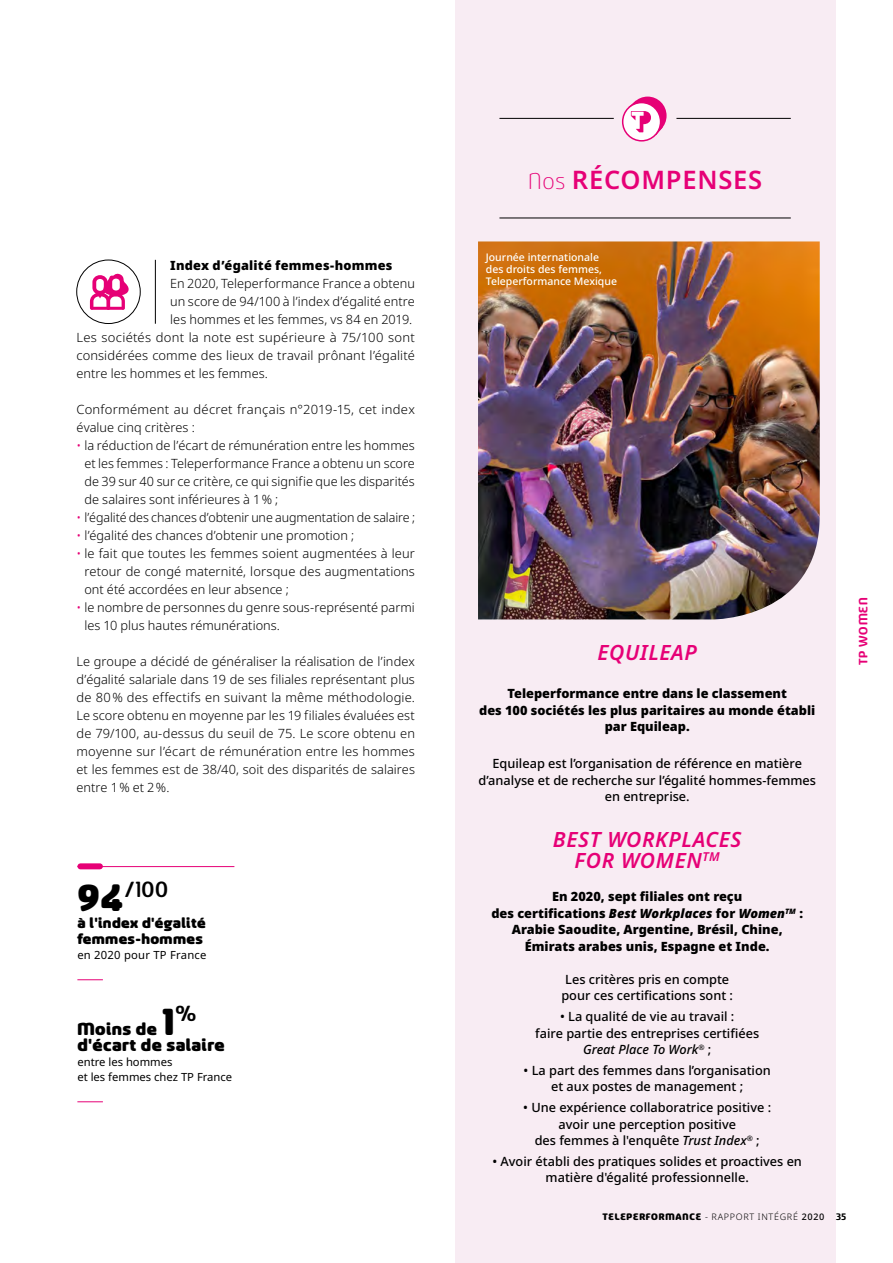
<style>
.page{position:relative;width:893px;height:1263px;background:#fff}
.page>*{position:absolute;margin:0;border:0;box-sizing:border-box;transform-origin:0 0}
.t1{font:600 25.5px "Noto Sans";letter-spacing:.03em;color:#e60076}
._1_CHIFFRE{font:500 24.45px "Sancoale Softened";color:#000}
.t2{font:italic 600 21px/21px "Noto Sans";letter-spacing:.03em;color:#e60076;text-align:center}
._1_CHIFFRE-2{font:900 19.5px/16.5px "Sancoale Softened";letter-spacing:.02em;color:#000}
._1_CHIFFRE-3{font:900 16.5px/16.5px "Sancoale Softened";letter-spacing:.02em;color:#000}
._00_REPERAGE_VERTICA{font:700 13.5px "Sancoale Softened";letter-spacing:.06em;color:#e60076}
._2_TEXTE_COURANT{font:300 12.75px/18px "Noto Sans";letter-spacing:.005em;color:#000;text-align:justify}
.TEXTE_FICHE{font:500 12.75px/16.5px "Noto Sans";color:#000;text-align:center}
.TEXTE_FICHE-2{font:900 12.75px/16.5px "Noto Sans";color:#000;text-align:center}
._2_TEXTE_COURANT-2{font:900 12.75px "Noto Sans";letter-spacing:.015em;color:#000}
._3_TEXTE{font:11.25px/15px "Noto Sans";color:#000}
._1_CHIFFRE-4{font:11.25px "Noto Sans";letter-spacing:.02em;color:#000}
.t3{font:500 10.5px/12px "Noto Sans";color:#fff}
.t4{font:900 10.5px "Sancoale Softened";letter-spacing:.075em;color:#000}
.s1{color:#e60076}
.s2{font-weight:900;font-size:42px}
.s3{font-size:42px}
.s4{font-family:"Sancoale Softened";font-weight:300}
.s5{font-style:italic}
.s6{font-family:"Noto Sans";font-weight:300;font-size:9px}
.s7{font-family:"Noto Sans";font-weight:500;font-size:9px}
.s8{font-weight:700}
</style>
<div class="page">
<div style="left:455px;top:0;width:380px;height:1263px;background:#f8ecf3"></div>
<hr style="left:499px;top:218px;width:292px;height:1px;background:#000">
<hr style="left:499px;top:118px;width:115px;height:1px;background:#000">
<hr style="left:676px;top:118px;width:115px;height:1px;background:#000">
<div style="left:629px;top:97px;width:38px;height:38px;background:#e60076;border-radius:50%"></div>
<svg style="left:623px;top:103px;width:38px;height:38px"></svg>
<div style="left:622px;top:102px;width:39px;height:40px;border:2px solid #e60076;border-radius:50%"></div>
<svg style="left:600px;top:100px;width:91px;height:35px"></svg>
<div style="left:77px;top:260px;width:63px;height:64px;border:1px solid #000;border-radius:50%"></div>
<hr style="left:155px;top:260px;width:1px;height:64px;background:#000">
<img style="left:478px;top:241px;width:342px;height:378px">
<hr style="left:77px;top:866px;width:157px;height:1px;background:#e60076">
<div style="left:80px;top:863px;width:20px;height:6px;background:#e60076"></div>
<svg style="left:77px;top:979px;width:26px;height:1px"></svg>
<svg style="left:77px;top:1101px;width:26px;height:1px"></svg>
<svg style="left:90px;top:273px;width:39px;height:37px"></svg>
<hr style="left:91px;top:307px;width:32px;height:3px;background:#e60076">
<p class="_2_TEXTE_COURANT-2" style="left:170px;top:256px;width:224px">Index d’égalité femmes-hommes</p>
<p class="_2_TEXTE_COURANT" style="left:170px;top:275px;width:246px">En 2020, Teleperformance France a obtenu un score de 94/100 à l’index d’égalité entre les hommes et les femmes, vs 84 en 2019.</p>
<p class="_2_TEXTE_COURANT" style="left:77px;top:329px;width:340px">Les sociétés dont la note est supérieure à 75/100 sont considérées comme des lieux de travail prônant l’égalité entre les hommes et les femmes.</p>
<p class="_2_TEXTE_COURANT" style="left:77px;top:401px;width:340px">Conformément au décret français n°2019-15, cet index évalue cinq critères :</p>
<p class="_2_TEXTE_COURANT" style="left:84px;top:437px;width:332px;text-indent:-8px"><span class="s1">•</span> la réduction de l’écart de rémunération entre les hommes et les femmes : Teleperformance France a obtenu un score de 39 sur 40 sur ce critère, ce qui signifie que les disparités de salaires sont inférieures à 1% ;</p>
<p class="_2_TEXTE_COURANT" style="left:77px;top:509px;width:340px"><span class="s1">•</span> l’égalité des chances d’obtenir une augmentation de salaire ;</p>
<p class="_2_TEXTE_COURANT" style="left:77px;top:527px;width:279px"><span class="s1">•</span> l’égalité des chances d’obtenir une promotion ;</p>
<p class="_2_TEXTE_COURANT" style="left:84px;top:545px;width:332px;text-indent:-8px"><span class="s1">•</span> le fait que toutes les femmes soient augmentées à leur retour de congé maternité, lorsque des augmentations ont été accordées en leur absence ;</p>
<p class="_2_TEXTE_COURANT" style="left:84px;top:599px;width:332px;text-indent:-8px"><span class="s1">•</span> le nombre de personnes du genre sous-représenté parmi les 10 plus hautes rémunérations.</p>
<p class="_2_TEXTE_COURANT" style="left:77px;top:653px;width:340px">Le groupe a décidé de généraliser la réalisation de l’index d’égalité salariale dans 19 de ses filiales représentant plus de 80% des effectifs en suivant la même méthodologie.<br>Le score obtenu en moyenne par les 19 filiales évaluées est de 79/100, au-dessus du seuil de 75. Le score obtenu en moyenne sur l’écart de rémunération entre les hommes et les femmes est de 38/40, soit des disparités de salaires entre 1% et 2%.</p>
<p class="_1_CHIFFRE" style="left:77px;top:878px;width:92px"><span class="s2">94</span>/100</p>
<p class="_1_CHIFFRE-3" style="left:77px;top:915px;width:130px">à l'index d'égalité femmes-hommes</p>
<p class="_1_CHIFFRE-4" style="left:77px;top:947px;width:131px">en 2020 pour TP France</p>
<p class="_1_CHIFFRE-2" style="left:77px;top:1021px;width:149px">Moins de <span class="s3">1</span><sup>% </sup>d'écart de salaire</p>
<p class="_3_TEXTE" style="left:77px;top:1055px;width:156px">entre les hommes<br>et les femmes chez TP France</p>
<p class="t1" style="left:528px;top:162px;width:236px"><span class="s4">Nos</span> RÉCOMPENSES</p>
<p class="t3" style="left:486px;top:252px;width:133px">Journée internationale des droits des femmes,<br>Teleperformance Mexique</p>
<p class="t2" style="left:597px;top:642px;width:101px">EQUILEAP</p>
<p class="TEXTE_FICHE-2" style="left:479px;top:685px;width:338px">Teleperformance entre dans le classement<br>des 100 sociétés les plus paritaires au monde établi par Equileap.</p>
<p class="TEXTE_FICHE" style="left:478px;top:756px;width:339px">Equileap est l’organisation de référence en matière d’analyse et de recherche sur l’égalité hommes-femmes en entreprise.</p>
<p class="t2" style="left:553px;top:830px;width:190px">BEST WORKPLACES<br>FOR WOMEN<sup>TM</sup></p>
<p class="TEXTE_FICHE-2" style="left:491px;top:888px;width:313px">En 2020, sept filiales ont reçu<br>des certifications <span class="s5">Best Workplaces</span> for <span class="s5">Women</span><sup>TM</sup> :<br>Arabie Saoudite, Argentine, Brésil, Chine, Émirats arabes unis, Espagne et Inde.</p>
<p class="TEXTE_FICHE" style="left:561px;top:971px;width:173px">Les critères pris en compte pour ces certifications sont :</p>
<p class="TEXTE_FICHE" style="left:535px;top:1008px;width:225px">• La qualité de vie au travail :<br>faire partie des entreprises certifiées<br><span class="s5">Great Place To Work</span><sup>®</sup> ;</p>
<p class="TEXTE_FICHE" style="left:524px;top:1062px;width:249px">• La part des femmes dans l’organisation et aux postes de management ;</p>
<p class="TEXTE_FICHE" style="left:523px;top:1099px;width:249px">• Une expérience collaboratrice positive : avoir une perception positive<br>des femmes à l'enquête <span class="s5">Trust Index</span><sup>®</sup> ;</p>
<p class="TEXTE_FICHE" style="left:492px;top:1153px;width:311px">• Avoir établi des pratiques solides et proactives en matière d'égalité professionnelle.</p>
<p class="t4" style="left:602px;top:1211px;width:245px">TELEPERFORMANCE <span class="s6">- RAPPORT INTÉGRÉ</span> <span class="s7">2020</span> <span class="s8">35</span></p>
<p class="_00_REPERAGE_VERTICA" style="left:857px;top:665px;width:69px;rotate:-90deg">TP WOMEN</p>
</div>
